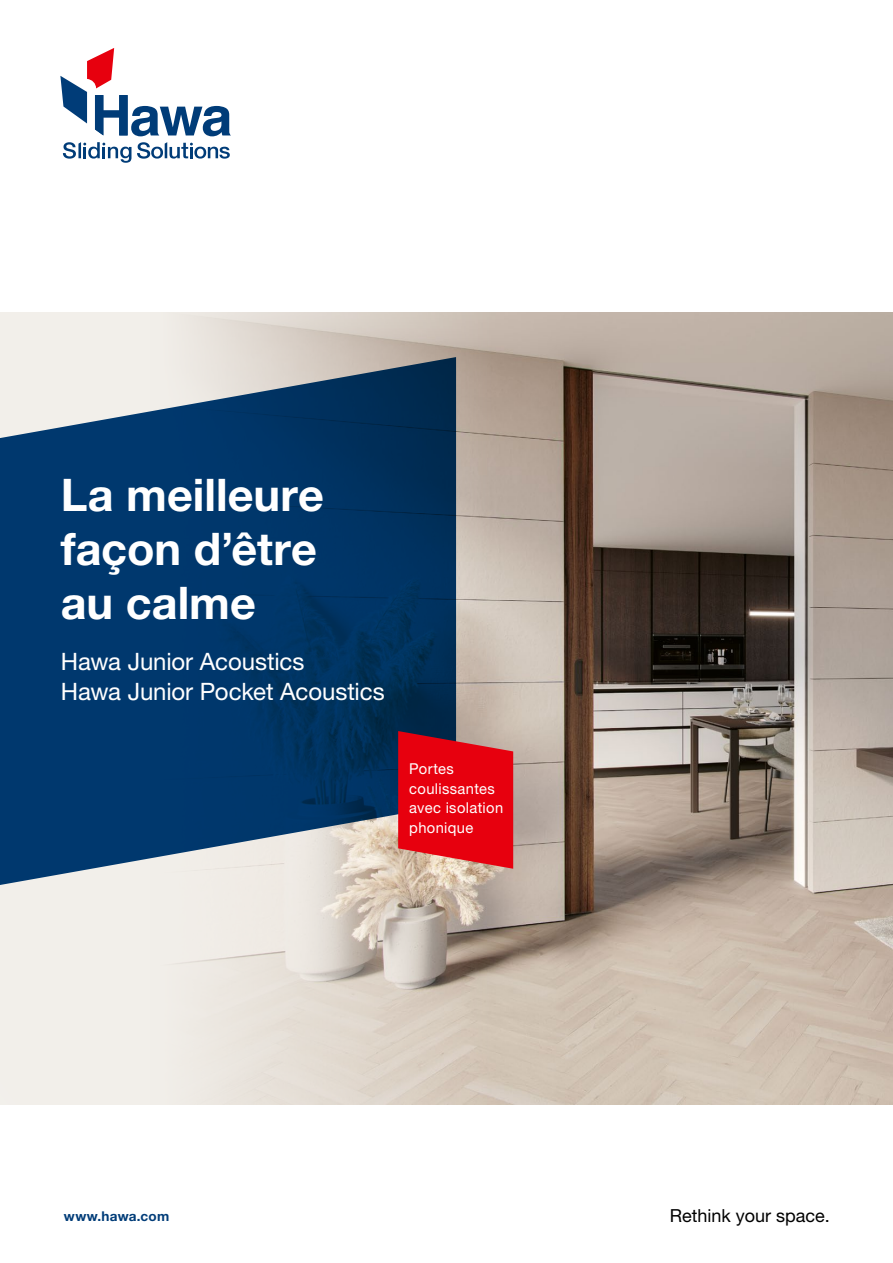
<style>
.page{position:relative;width:893px;height:1263px;background:#fff}
.page>*{position:absolute;margin:0;border:0;box-sizing:border-box;transform-origin:0 0}
.t1{font:700 45px/54px "Helvetica Neue LT Std";color:#fff}
.t2{font:24px/30px "Helvetica Neue LT Std";letter-spacing:-.005em;color:#fff}
.t3{font:18px "Helvetica Neue LT Std";color:#000}
.t4{font:15px/19.5px "Helvetica Neue LT Std";letter-spacing:.025em;color:#fff}
.t5{font:700 13.5px "Helvetica Neue LT Std";letter-spacing:.015em;color:#003c78}
</style>
<div class="page">
<div style="left:0;top:313px;width:893px;height:792px;background:#f2efea"></div>
<img style="left:176px;top:313px;width:717px;height:792px">
<svg style="left:60px;top:48px;width:171px;height:88px"></svg>
<svg style="left:63px;top:142px;width:68px;height:21px"></svg>
<svg style="left:137px;top:142px;width:93px;height:17px"></svg>
<svg style="left:0;top:357px;width:456px;height:530px;background:#224e77"></svg>
<svg style="left:398px;top:731px;width:115px;height:138px;background:#df1923"></svg>
<h1 class="t1" style="left:61px;top:466px;width:265px">La meilleure façon d’être au calme</h1>
<p class="t2" style="left:61px;top:646px;width:326px">Hawa Junior Acoustics<br>Hawa Junior Pocket Acoustics</p>
<p class="t4" style="left:409px;top:759px;width:95px">Portes coulissantes avec isolation phonique</p>
<p class="t5" style="left:64px;top:1208px;width:107px">www.hawa.com</p>
<p class="t3" style="left:670px;top:1204px;width:162px">Rethink your space.</p>
</div>
